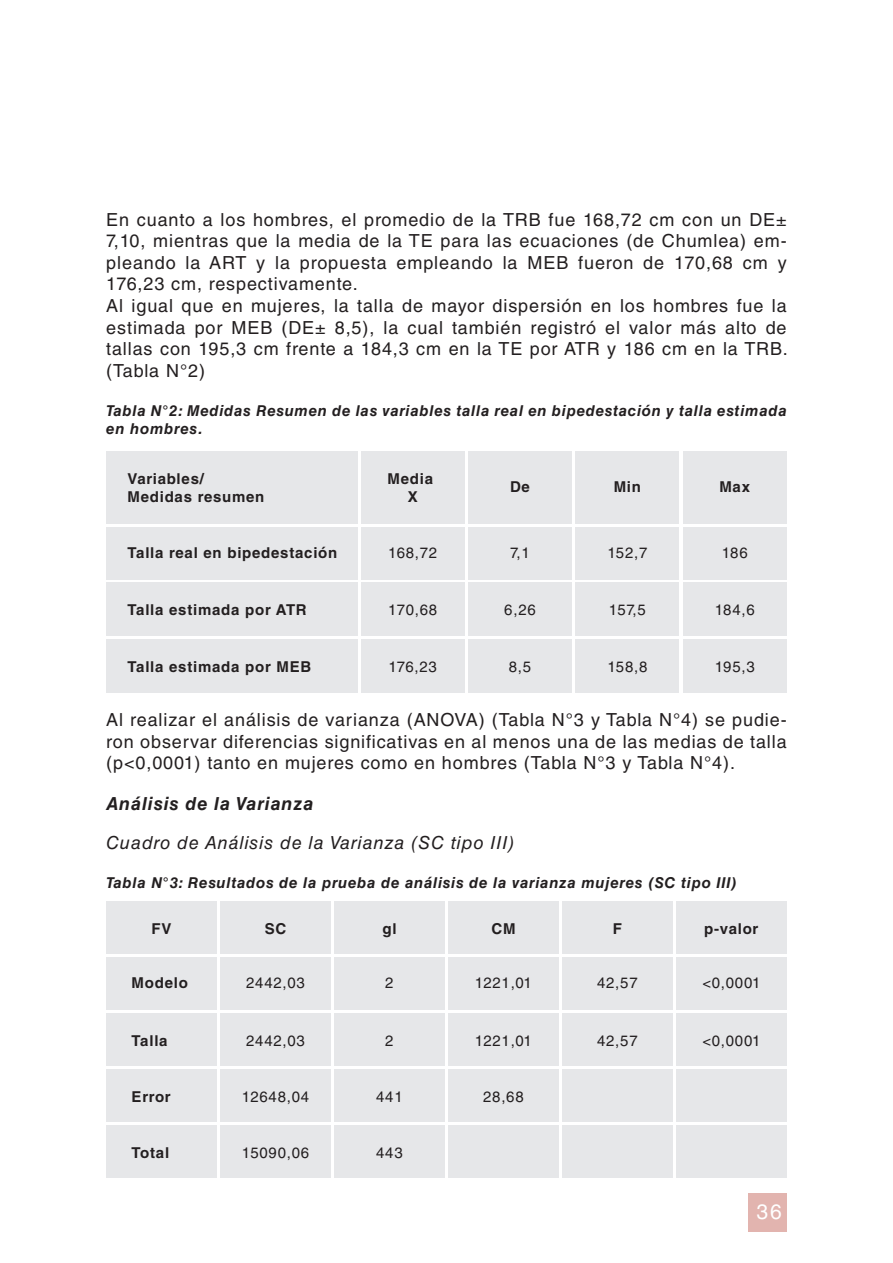
<style>
.page{position:relative;width:893px;height:1263px;background:#fff}
.page>*{position:absolute;margin:0;border:0;box-sizing:border-box;transform-origin:0 0}
.t1{font:21px "Helvetica LT Std";color:#fff}
.t2{font:18px/21.6px "Helvetica LT Std";letter-spacing:.05em;color:#231f20}
.t3{font:italic 18px "Helvetica LT Std";letter-spacing:.05em;color:#231f20}
.t4{font:italic 700 18px "Helvetica LT Std";letter-spacing:.05em;color:#231f20}
.t5{font:italic 700 15px/18px "Helvetica LT Std";letter-spacing:.05em;color:#231f20}
.t6{font:700 15px/18px "Helvetica LT Std";letter-spacing:.05em;color:#231f20}
.t7{font:15px "Helvetica LT Std";letter-spacing:.05em;color:#231f20}
</style>
<div class="page">
<div style="left:748px;top:1193px;width:39px;height:39px;background:#e2b4af"></div>
<div style="left:106px;top:451px;width:251px;height:72px;background:#e6e7e9"></div>
<div style="left:106px;top:527px;width:251px;height:52px;background:#e6e7e9"></div>
<div style="left:106px;top:583px;width:251px;height:53px;background:#e6e7e9"></div>
<div style="left:683px;top:451px;width:104px;height:72px;background:#e6e7e9"></div>
<div style="left:575px;top:451px;width:104px;height:72px;background:#e6e7e9"></div>
<div style="left:468px;top:451px;width:104px;height:72px;background:#e6e7e9"></div>
<div style="left:361px;top:451px;width:104px;height:72px;background:#e6e7e9"></div>
<div style="left:683px;top:527px;width:104px;height:52px;background:#e6e7e9"></div>
<div style="left:575px;top:527px;width:104px;height:52px;background:#e6e7e9"></div>
<div style="left:468px;top:527px;width:104px;height:52px;background:#e6e7e9"></div>
<div style="left:361px;top:527px;width:104px;height:52px;background:#e6e7e9"></div>
<div style="left:683px;top:583px;width:104px;height:53px;background:#e6e7e9"></div>
<div style="left:575px;top:583px;width:104px;height:53px;background:#e6e7e9"></div>
<div style="left:468px;top:583px;width:104px;height:53px;background:#e6e7e9"></div>
<div style="left:361px;top:583px;width:104px;height:53px;background:#e6e7e9"></div>
<div style="left:683px;top:639px;width:104px;height:53px;background:#e6e7e9"></div>
<div style="left:575px;top:639px;width:104px;height:53px;background:#e6e7e9"></div>
<div style="left:468px;top:639px;width:104px;height:53px;background:#e6e7e9"></div>
<div style="left:361px;top:639px;width:104px;height:53px;background:#e6e7e9"></div>
<div style="left:106px;top:639px;width:251px;height:53px;background:#e6e7e9"></div>
<div style="left:106px;top:1125px;width:111px;height:53px;background:#e6e7e9"></div>
<div style="left:334px;top:1125px;width:111px;height:53px;background:#e6e7e9"></div>
<div style="left:220px;top:1125px;width:111px;height:53px;background:#e6e7e9"></div>
<div style="left:448px;top:1125px;width:111px;height:53px;background:#e6e7e9"></div>
<div style="left:562px;top:1125px;width:111px;height:53px;background:#e6e7e9"></div>
<div style="left:676px;top:1125px;width:111px;height:53px;background:#e6e7e9"></div>
<div style="left:106px;top:1069px;width:111px;height:53px;background:#e6e7e9"></div>
<div style="left:334px;top:1069px;width:111px;height:53px;background:#e6e7e9"></div>
<div style="left:220px;top:1069px;width:111px;height:53px;background:#e6e7e9"></div>
<div style="left:448px;top:1069px;width:111px;height:53px;background:#e6e7e9"></div>
<div style="left:562px;top:1069px;width:111px;height:53px;background:#e6e7e9"></div>
<div style="left:676px;top:1069px;width:111px;height:53px;background:#e6e7e9"></div>
<div style="left:106px;top:1013px;width:111px;height:53px;background:#e6e7e9"></div>
<div style="left:334px;top:1013px;width:111px;height:53px;background:#e6e7e9"></div>
<div style="left:220px;top:1013px;width:111px;height:53px;background:#e6e7e9"></div>
<div style="left:448px;top:1013px;width:111px;height:53px;background:#e6e7e9"></div>
<div style="left:562px;top:1013px;width:111px;height:53px;background:#e6e7e9"></div>
<div style="left:676px;top:1013px;width:111px;height:53px;background:#e6e7e9"></div>
<div style="left:106px;top:957px;width:111px;height:52px;background:#e6e7e9"></div>
<div style="left:334px;top:957px;width:111px;height:52px;background:#e6e7e9"></div>
<div style="left:220px;top:957px;width:111px;height:52px;background:#e6e7e9"></div>
<div style="left:448px;top:957px;width:111px;height:52px;background:#e6e7e9"></div>
<div style="left:562px;top:957px;width:111px;height:52px;background:#e6e7e9"></div>
<div style="left:676px;top:957px;width:111px;height:52px;background:#e6e7e9"></div>
<div style="left:106px;top:901px;width:111px;height:52px;background:#e6e7e9"></div>
<div style="left:334px;top:901px;width:111px;height:52px;background:#e6e7e9"></div>
<div style="left:220px;top:901px;width:111px;height:52px;background:#e6e7e9"></div>
<div style="left:448px;top:901px;width:111px;height:52px;background:#e6e7e9"></div>
<div style="left:562px;top:901px;width:111px;height:52px;background:#e6e7e9"></div>
<div style="left:676px;top:901px;width:111px;height:52px;background:#e6e7e9"></div>
<p class="t2" style="left:106px;top:208px;width:683px">En cuanto a los hombres, el promedio de la TRB fue 168,72 cm con un DE± 7,10, mientras que la media de la TE para las ecuaciones (de Chumlea) em&shy;pleando la ART y la propuesta empleando la MEB fueron de 170,68 cm y 176,23 cm, respectivamente.<br>Al igual que en mujeres, la talla de mayor dispersión en los hombres fue la estimada por MEB (DE± 8,5), la cual también registró el valor más alto de tallas con 195,3 cm frente a 184,3 cm en la TE por ATR y 186 cm en la TRB. (Tabla N°2)</p>
<p class="t5" style="left:106px;top:402px;width:682px">Tabla N°2: Medidas Resumen de las variables talla real en bipedestación y talla estimada en hombres.</p>
<p class="t6" style="left:128px;top:469px;width:138px">Variables/<br>Medidas resumen</p>
<p class="t6" style="left:387px;top:469px;width:47px;text-align:center">Media<br>X</p>
<p class="t6" style="left:510px;top:477px;width:21px">De</p>
<p class="t6" style="left:614px;top:477px;width:29px">Min</p>
<p class="t6" style="left:719px;top:477px;width:32px">Max</p>
<p class="t6" style="left:128px;top:544px;width:211px">Talla real en bipedestación</p>
<p class="t7" style="left:388px;top:544px;width:51px">168,72</p>
<p class="t7" style="left:510px;top:544px;width:21px">7,1</p>
<p class="t7" style="left:607px;top:544px;width:41px">152,7</p>
<p class="t7" style="left:722px;top:544px;width:27px">186</p>
<p class="t6" style="left:128px;top:600px;width:181px">Talla estimada por ATR</p>
<p class="t7" style="left:388px;top:601px;width:51px">170,68</p>
<p class="t7" style="left:504px;top:601px;width:33px">6,26</p>
<p class="t7" style="left:609px;top:601px;width:39px">157,5</p>
<p class="t7" style="left:715px;top:601px;width:41px">184,6</p>
<p class="t6" style="left:128px;top:657px;width:185px">Talla estimada por MEB</p>
<p class="t7" style="left:388px;top:658px;width:50px">176,23</p>
<p class="t7" style="left:509px;top:658px;width:24px">8,5</p>
<p class="t7" style="left:607px;top:658px;width:41px">158,8</p>
<p class="t7" style="left:715px;top:658px;width:41px">195,3</p>
<p class="t2" style="left:106px;top:709px;width:682px;text-align:justify">Al realizar el análisis de varianza (ANOVA) (Tabla N°3 y Tabla N°4) se pudie&shy;ron observar diferencias significativas en al menos una de las medias de talla (p&lt;0,0001) tanto en mujeres como en hombres (Tabla N°3 y Tabla N°4).</p>
<p class="t4" style="left:106px;top:793px;width:209px">Análisis de la Varianza</p>
<p class="t3" style="left:106px;top:832px;width:409px">Cuadro de Análisis de la Varianza (SC tipo III)</p>
<p class="t5" style="left:106px;top:874px;width:632px">Tabla N°3: Resultados de la prueba de análisis de la varianza mujeres (SC tipo III)</p>
<p class="t6" style="left:152px;top:919px;width:21px">FV</p>
<p class="t6" style="left:265px;top:919px;width:23px">SC</p>
<p class="t6" style="left:382px;top:919px;width:16px">gl</p>
<p class="t6" style="left:491px;top:919px;width:26px">CM</p>
<p class="t6" style="left:613px;top:919px;width:11px">F</p>
<p class="t6" style="left:704px;top:919px;width:56px">p-valor</p>
<p class="t6" style="left:132px;top:973px;width:58px">Modelo</p>
<p class="t7" style="left:246px;top:973px;width:60px">2442,03</p>
<p class="t7" style="left:385px;top:973px;width:10px">2</p>
<p class="t7" style="left:475px;top:973px;width:58px">1221,01</p>
<p class="t7" style="left:597px;top:973px;width:42px">42,57</p>
<p class="t7" style="left:702px;top:973px;width:60px">&lt;0,0001</p>
<p class="t6" style="left:132px;top:1031px;width:37px">Talla</p>
<p class="t7" style="left:246px;top:1031px;width:60px">2442,03</p>
<p class="t7" style="left:385px;top:1031px;width:10px">2</p>
<p class="t7" style="left:475px;top:1031px;width:58px">1221,01</p>
<p class="t7" style="left:597px;top:1031px;width:42px">42,57</p>
<p class="t7" style="left:702px;top:1031px;width:60px">&lt;0,0001</p>
<p class="t6" style="left:132px;top:1087px;width:41px">Error</p>
<p class="t7" style="left:242px;top:1087px;width:69px">12648,04</p>
<p class="t7" style="left:376px;top:1087px;width:28px">441</p>
<p class="t7" style="left:483px;top:1087px;width:42px">28,68</p>
<p class="t6" style="left:132px;top:1143px;width:39px">Total</p>
<p class="t7" style="left:242px;top:1143px;width:69px">15090,06</p>
<p class="t7" style="left:376px;top:1143px;width:28px">443</p>
<p class="t1" style="left:756px;top:1199px;width:27px">36</p>
</div>
